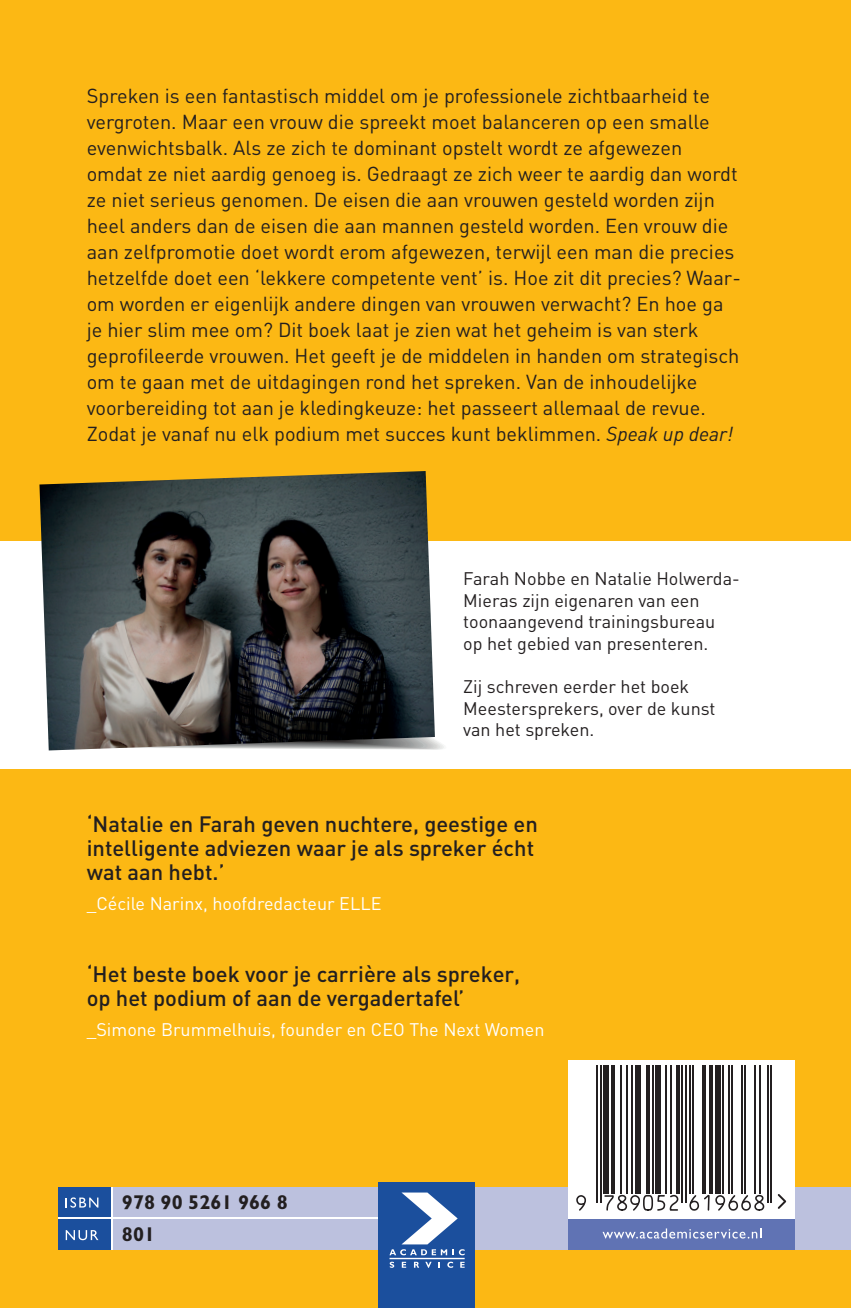
<style>
.page{position:relative;width:851px;height:1308px;background:#fff}
.page>*{position:absolute;margin:0;border:0;box-sizing:border-box;transform-origin:0 0}
.t1{font:500 22px/24px "DIN";color:#231f20}
.t2{font:20px/26px "DIN";color:#231f20}
.t3{font:700 20px/32px "Gill Sans";color:#231f20}
.t4{font:18px/21.6px "DIN";color:#231f20}
.t5{font:18px "DIN";color:#fff}
.s1{font-style:italic}
</style>
<div class="page">
<div style="left:0;top:0;width:851px;height:1307px;background:#fcb814"></div>
<div style="left:0;top:541px;width:851px;height:227px;background:#fff"></div>
<img style="left:39px;top:471px;width:396px;height:279px">
<div style="left:112px;top:1187px;width:360px;height:62px;background:#bcc1de"></div>
<div style="left:58px;top:1187px;width:54px;height:62px;background:#1b4f9d"></div>
<hr style="left:58px;top:1217px;width:414px;height:2px;background:#fff">
<hr style="left:111px;top:1187px;width:2px;height:62px;background:#fff">
<svg style="left:66px;top:1197px;width:32px;height:10px"></svg>
<svg style="left:66px;top:1230px;width:32px;height:10px"></svg>
<div style="left:406px;top:1187px;width:445px;height:62px;background:#bcc1de"></div>
<div style="left:568px;top:1059px;width:227px;height:159px;background:#fff"></div>
<div style="left:568px;top:1218px;width:227px;height:31px;background:#6073b4"></div>
<hr style="left:568px;top:1217px;width:227px;height:2px;background:#fff">
<svg style="left:602px;top:1228px;width:159px;height:10px"></svg>
<div style="left:379px;top:1181px;width:96px;height:126px;background:#1b4f9d"></div>
<svg style="left:389px;top:1192px;width:76px;height:63px"></svg>
<svg style="left:390px;top:1261px;width:4px;height:6px"></svg>
<svg style="left:402px;top:1261px;width:4px;height:6px"></svg>
<svg style="left:414px;top:1261px;width:5px;height:6px"></svg>
<svg style="left:425px;top:1261px;width:7px;height:6px"></svg>
<svg style="left:447px;top:1261px;width:6px;height:6px"></svg>
<svg style="left:460px;top:1261px;width:5px;height:6px"></svg>
<hr style="left:389px;top:1257px;width:76px;height:2px;background:#fff">
<hr style="left:596px;top:1064px;width:2px;height:138px;background:#231f20">
<hr style="left:600px;top:1064px;width:1px;height:138px;background:#231f20">
<div style="left:603px;top:1064px;width:6px;height:129px;background:#231f20"></div>
<hr style="left:611px;top:1064px;width:3px;height:129px;background:#231f20">
<hr style="left:620px;top:1064px;width:2px;height:129px;background:#231f20">
<hr style="left:626px;top:1064px;width:1px;height:129px;background:#231f20">
<hr style="left:631px;top:1064px;width:2px;height:129px;background:#231f20">
<div style="left:635px;top:1064px;width:5px;height:129px;background:#231f20"></div>
<hr style="left:646px;top:1064px;width:4px;height:129px;background:#231f20">
<hr style="left:652px;top:1064px;width:1px;height:129px;background:#231f20">
<div style="left:655px;top:1064px;width:6px;height:129px;background:#231f20"></div>
<hr style="left:665px;top:1064px;width:1px;height:129px;background:#231f20">
<hr style="left:670px;top:1064px;width:2px;height:129px;background:#231f20">
<hr style="left:676px;top:1064px;width:3px;height:129px;background:#231f20">
<hr style="left:681px;top:1064px;width:2px;height:138px;background:#231f20">
<hr style="left:685px;top:1064px;width:2px;height:138px;background:#231f20">
<hr style="left:689px;top:1064px;width:1px;height:129px;background:#231f20">
<hr style="left:693px;top:1064px;width:1px;height:129px;background:#231f20">
<hr style="left:702px;top:1064px;width:3px;height:129px;background:#231f20">
<hr style="left:709px;top:1064px;width:4px;height:129px;background:#231f20">
<div style="left:715px;top:1064px;width:5px;height:129px;background:#231f20"></div>
<hr style="left:722px;top:1064px;width:2px;height:129px;background:#231f20">
<hr style="left:728px;top:1064px;width:1px;height:129px;background:#231f20">
<hr style="left:731px;top:1064px;width:2px;height:129px;background:#231f20">
<hr style="left:741px;top:1064px;width:1px;height:129px;background:#231f20">
<hr style="left:744px;top:1064px;width:2px;height:129px;background:#231f20">
<hr style="left:754px;top:1064px;width:1px;height:129px;background:#231f20">
<hr style="left:759px;top:1064px;width:2px;height:129px;background:#231f20">
<hr style="left:767px;top:1064px;width:1px;height:138px;background:#231f20">
<hr style="left:770px;top:1064px;width:2px;height:138px;background:#231f20">
<svg style="left:576px;top:1193px;width:189px;height:18px"></svg>
<svg style="left:777px;top:1194px;width:10px;height:15px"></svg>
<p class="t2" style="left:87px;top:82px;width:656px">Spreken is een fantastisch middel om je professionele zichtbaarheid te vergroten. Maar een vrouw die spreekt moet balanceren op een smalle evenwichtsbalk. Als ze zich te dominant opstelt wordt ze afgewezen omdat ze niet aardig genoeg is. Gedraagt ze zich weer te aardig dan wordt ze niet serieus genomen. De eisen die aan vrouwen gesteld worden zijn heel anders dan de eisen die aan mannen gesteld worden. Een vrouw die aan zelfpromotie doet wordt erom afgewezen, terwijl een man die precies hetzelfde doet een ‘lekkere competente vent’ is. Hoe zit dit precies? Waar&shy;om worden er eigenlijk andere dingen van vrouwen verwacht? En hoe ga je hier slim mee om? Dit boek laat je zien wat het geheim is van sterk geprofileerde vrouwen. Het geeft je de middelen in handen om strategisch om te gaan met de uitdagingen rond het spreken. Van de inhoudelijke voorbereiding tot aan je kledingkeuze: het passeert allemaal de revue.<br>Zodat je vanaf nu elk podium met succes kunt beklimmen. <span class="s1">Speak up dear!</span></p>
<p class="t4" style="left:463px;top:567px;width:278px">Farah Nobbe en Natalie Holwerda-<br>Mieras zijn eigenaren van een toonaangevend trainings bureau<br>op het gebied van presenteren.</p>
<p class="t4" style="left:463px;top:675px;width:254px">Zij schreven eerder het boek<br>Meestersprekers, over de kunst van het spreken.</p>
<p class="t1" style="left:87px;top:811px;width:453px">‘Natalie en Farah geven nuchtere, geestige en intelligente adviezen waar je als spreker écht wat aan hebt.’</p>
<p class="t5" style="left:87px;top:892px;width:296px">_Cécile Narinx, hoofdredacteur ELLE</p>
<p class="t1" style="left:87px;top:961px;width:435px">‘Het beste boek voor je carrière als spreker, op het podium of aan de vergadertafel’</p>
<p class="t5" style="left:87px;top:1018px;width:459px">_Simone Brummelhuis, founder en CEO The Next Women</p>
<p class="t3" style="left:122px;top:1186px;width:167px">978 90 5261 966 8<br>801</p>
</div>
